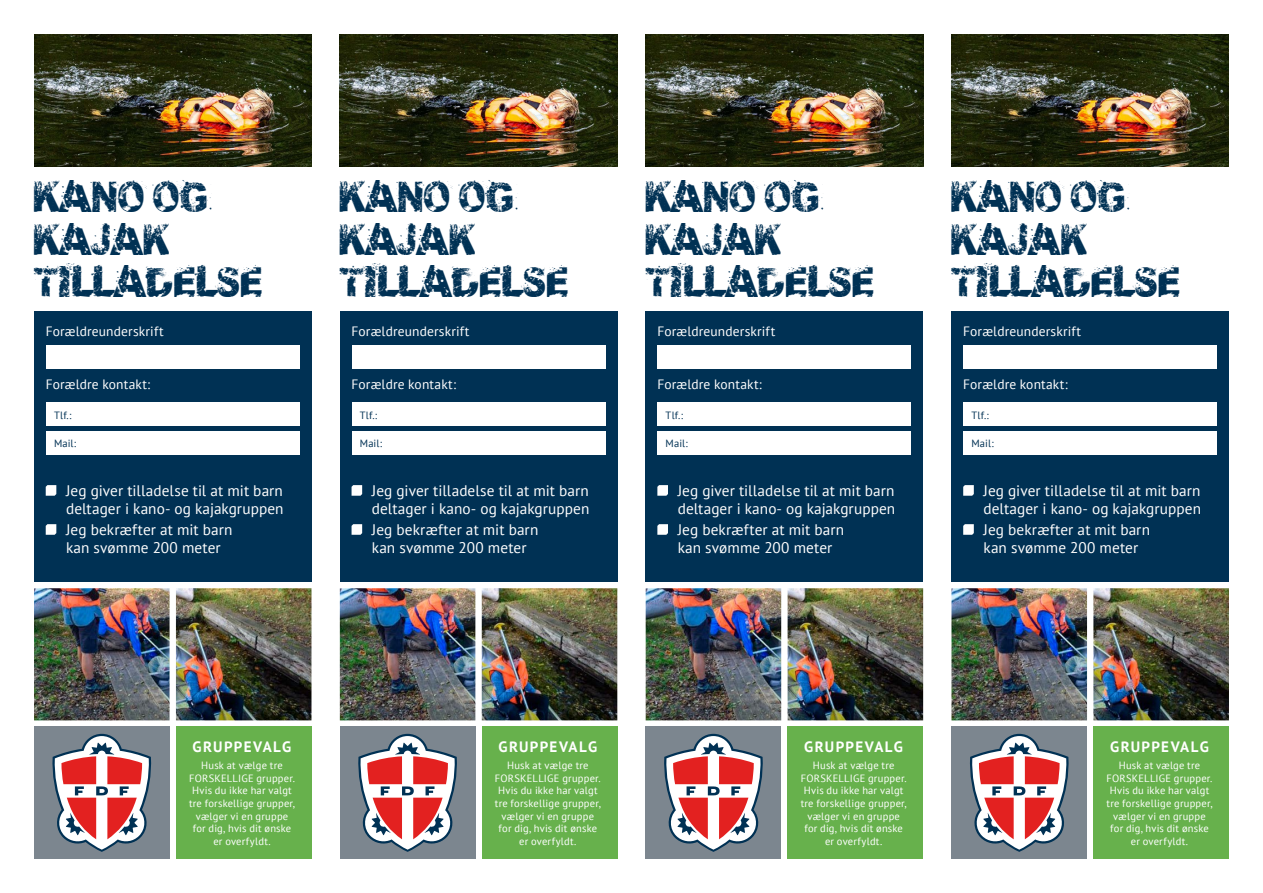
<style>
.page{position:relative;width:1263px;height:893px;background:#fff}
.page>*{position:absolute;margin:0;border:0;box-sizing:border-box;transform-origin:0 0}
.t1{font:35.4px/42.5px "Soul Mission";letter-spacing:-.025em;color:#003154;scale:.96 1}
.t2{font:15.3px/18.3px "PT Sans";letter-spacing:.005em;color:#fff}
.t3{font:700 15px "PT Sans";letter-spacing:.085em;color:#fff}
.t4{font:13.5px "PT Sans";letter-spacing:.01em;color:#fff}
.t5{font:10.5px/12.6px "PT Sans";letter-spacing:.02em;color:#fff;text-align:center}
.t6{font:10.5px "PT Sans";letter-spacing:.02em;color:#003154}
</style>
<div class="page">
<div style="left:340px;top:311px;width:277px;height:271px;background:#003154"></div>
<img style="left:340px;top:588px;width:277px;height:132px">
<img style="left:340px;top:34px;width:277px;height:132px">
<svg style="left:352px;top:485px;width:10px;height:11px"></svg>
<svg style="left:352px;top:524px;width:10px;height:11px"></svg>
<div style="left:352px;top:402px;width:253px;height:24px;background:#fff"></div>
<div style="left:352px;top:431px;width:253px;height:24px;background:#fff"></div>
<div style="left:352px;top:345px;width:253px;height:24px;background:#fff"></div>
<div style="left:482px;top:727px;width:135px;height:132px;background:#67b14c"></div>
<div style="left:340px;top:727px;width:135px;height:132px;background:#7c868f"></div>
<svg style="left:358px;top:734px;width:99px;height:118px"></svg>
<div style="left:951px;top:311px;width:278px;height:271px;background:#003154"></div>
<img style="left:951px;top:588px;width:278px;height:132px">
<img style="left:951px;top:34px;width:278px;height:132px">
<svg style="left:963px;top:485px;width:11px;height:11px"></svg>
<svg style="left:963px;top:524px;width:11px;height:11px"></svg>
<div style="left:963px;top:402px;width:254px;height:24px;background:#fff"></div>
<div style="left:963px;top:431px;width:254px;height:24px;background:#fff"></div>
<div style="left:963px;top:345px;width:254px;height:24px;background:#fff"></div>
<div style="left:1093px;top:727px;width:136px;height:132px;background:#67b14c"></div>
<div style="left:951px;top:727px;width:136px;height:132px;background:#7c868f"></div>
<svg style="left:970px;top:734px;width:99px;height:118px"></svg>
<div style="left:646px;top:311px;width:277px;height:271px;background:#003154"></div>
<img style="left:646px;top:588px;width:277px;height:132px">
<img style="left:646px;top:34px;width:277px;height:132px">
<svg style="left:657px;top:485px;width:11px;height:11px"></svg>
<svg style="left:657px;top:524px;width:11px;height:11px"></svg>
<div style="left:658px;top:402px;width:253px;height:24px;background:#fff"></div>
<div style="left:658px;top:431px;width:253px;height:24px;background:#fff"></div>
<div style="left:658px;top:345px;width:253px;height:24px;background:#fff"></div>
<div style="left:788px;top:727px;width:135px;height:132px;background:#67b14c"></div>
<div style="left:646px;top:727px;width:135px;height:132px;background:#7c868f"></div>
<svg style="left:664px;top:734px;width:99px;height:118px"></svg>
<div style="left:34px;top:311px;width:277px;height:271px;background:#003154"></div>
<img style="left:34px;top:588px;width:277px;height:132px">
<img style="left:34px;top:34px;width:277px;height:132px">
<svg style="left:46px;top:485px;width:10px;height:11px"></svg>
<svg style="left:46px;top:524px;width:10px;height:11px"></svg>
<div style="left:46px;top:402px;width:253px;height:24px;background:#fff"></div>
<div style="left:46px;top:431px;width:253px;height:24px;background:#fff"></div>
<div style="left:46px;top:345px;width:253px;height:24px;background:#fff"></div>
<div style="left:176px;top:727px;width:135px;height:132px;background:#67b14c"></div>
<div style="left:34px;top:727px;width:136px;height:132px;background:#7c868f"></div>
<svg style="left:52px;top:734px;width:100px;height:118px"></svg>
<h1 class="t1" style="left:34px;top:176px;width:240px">KANO OG<br>KAJAK<br>TILLADELSE</h1>
<h1 class="t1" style="left:340px;top:176px;width:240px">KANO OG<br>KAJAK<br>TILLADELSE</h1>
<h1 class="t1" style="left:646px;top:176px;width:240px">KANO OG<br>KAJAK<br>TILLADELSE</h1>
<h1 class="t1" style="left:951px;top:176px;width:240px">KANO OG<br>KAJAK<br>TILLADELSE</h1>
<p class="t4" style="left:46px;top:322px;width:119px">Forældreunderskrift</p>
<p class="t4" style="left:351px;top:322px;width:119px">Forældreunderskrift</p>
<p class="t4" style="left:657px;top:322px;width:119px">Forældreunderskrift</p>
<p class="t4" style="left:963px;top:322px;width:119px">Forældreunderskrift</p>
<p class="t4" style="left:46px;top:376px;width:106px">Forældre kontakt:</p>
<p class="t4" style="left:351px;top:376px;width:106px">Forældre kontakt:</p>
<p class="t4" style="left:657px;top:376px;width:106px">Forældre kontakt:</p>
<p class="t4" style="left:963px;top:376px;width:106px">Forældre kontakt:</p>
<p class="t6" style="left:54px;top:408px;width:19px">Tlf.:</p>
<p class="t6" style="left:54px;top:437px;width:24px">Mail:</p>
<p class="t6" style="left:360px;top:408px;width:19px">Tlf.:</p>
<p class="t6" style="left:360px;top:437px;width:24px">Mail:</p>
<p class="t6" style="left:666px;top:408px;width:19px">Tlf.:</p>
<p class="t6" style="left:666px;top:437px;width:24px">Mail:</p>
<p class="t6" style="left:971px;top:408px;width:19px">Tlf.:</p>
<p class="t6" style="left:971px;top:437px;width:24px">Mail:</p>
<h2 class="t2" style="left:66px;top:481px;width:219px">Jeg giver tilladelse til at mit barn deltager i kano- og kajakgruppen</h2>
<h2 class="t2" style="left:66px;top:520px;width:168px">Jeg bekræfter at mit barn kan svømme 200 meter</h2>
<h2 class="t2" style="left:372px;top:481px;width:219px">Jeg giver tilladelse til at mit barn deltager i kano- og kajakgruppen</h2>
<h2 class="t2" style="left:372px;top:520px;width:168px">Jeg bekræfter at mit barn kan svømme 200 meter</h2>
<h2 class="t2" style="left:678px;top:481px;width:219px">Jeg giver tilladelse til at mit barn deltager i kano- og kajakgruppen</h2>
<h2 class="t2" style="left:678px;top:520px;width:168px">Jeg bekræfter at mit barn kan svømme 200 meter</h2>
<h2 class="t2" style="left:983px;top:481px;width:219px">Jeg giver tilladelse til at mit barn deltager i kano- og kajakgruppen</h2>
<h2 class="t2" style="left:983px;top:520px;width:168px">Jeg bekræfter at mit barn kan svømme 200 meter</h2>
<h3 class="t3" style="left:193px;top:737px;width:100px">GRUPPEVALG</h3>
<p class="t5" style="left:189px;top:759px;width:107px">Husk at vælge tre<br>FORSKELLIGE grupper.<br>Hvis du ikke har valgt tre forskellige grupper, vælger vi en gruppe for dig, hvis dit ønske er overfyldt.</p>
<h3 class="t3" style="left:498px;top:737px;width:100px">GRUPPEVALG</h3>
<p class="t5" style="left:495px;top:759px;width:107px">Husk at vælge tre<br>FORSKELLIGE grupper.<br>Hvis du ikke har valgt tre forskellige grupper, vælger vi en gruppe for dig, hvis dit ønske er overfyldt.</p>
<h3 class="t3" style="left:804px;top:737px;width:100px">GRUPPEVALG</h3>
<p class="t5" style="left:801px;top:759px;width:107px">Husk at vælge tre<br>FORSKELLIGE grupper.<br>Hvis du ikke har valgt tre forskellige grupper, vælger vi en gruppe for dig, hvis dit ønske er overfyldt.</p>
<h3 class="t3" style="left:1110px;top:737px;width:100px">GRUPPEVALG</h3>
<p class="t5" style="left:1106px;top:759px;width:107px">Husk at vælge tre<br>FORSKELLIGE grupper.<br>Hvis du ikke har valgt tre forskellige grupper, vælger vi en gruppe for dig, hvis dit ønske er overfyldt.</p>
</div>
